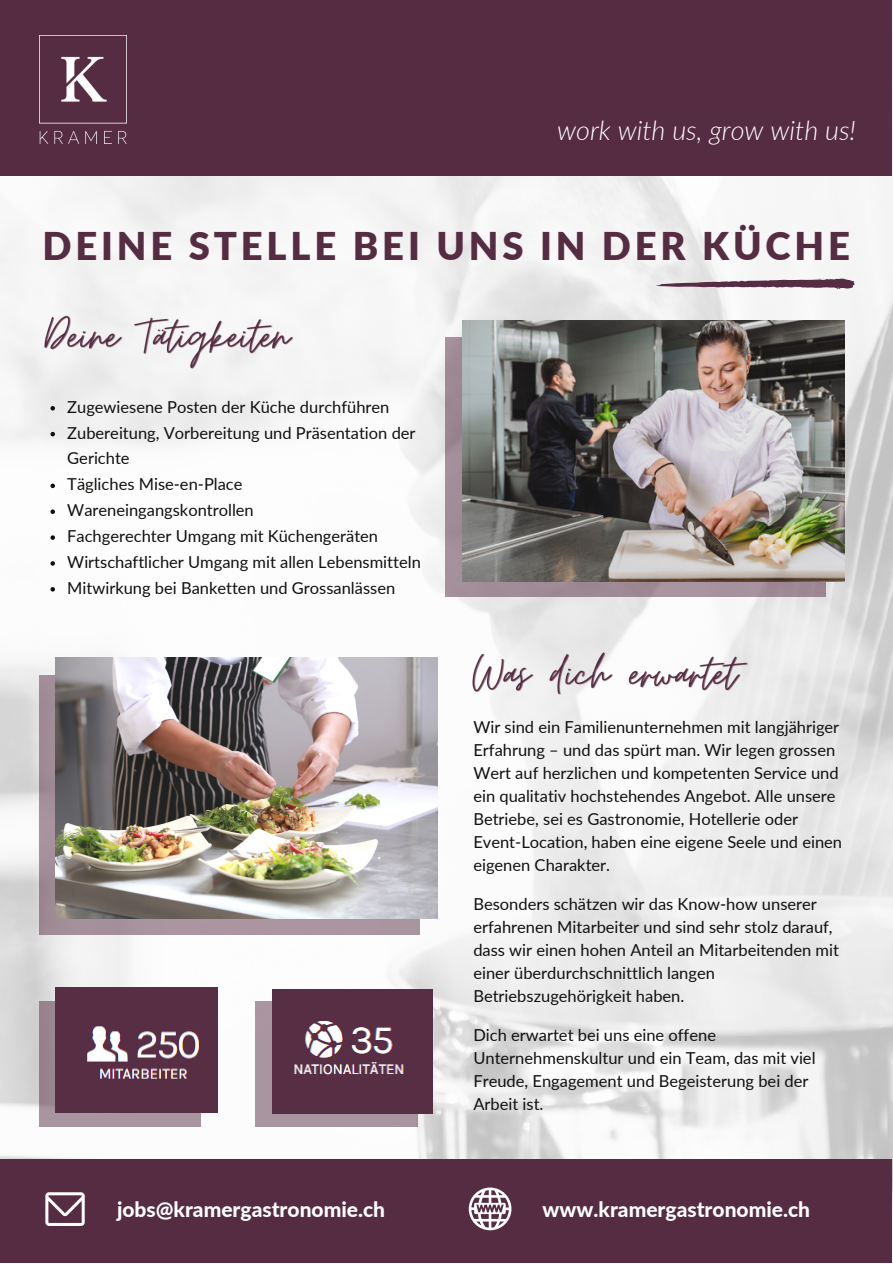
<style>
.page{position:relative;width:893px;height:1264px;background:#fff}
.page>*{position:absolute;margin:0;border:0;box-sizing:border-box;transform-origin:0 0}
.t1{font:900 38.25px "Lato";letter-spacing:.1em;color:#562c42}
.t2{font:italic 300 27px "Lato";color:#fff}
.t3{font:800 21px "Lato";color:#fff}
.t4{font:16.5px/23px "Lato";color:#11100e}
</style>
<div class="page">
<img style="left:0;top:0;width:892px;height:1261px">
<div style="left:0;top:0;width:891px;height:176px;background:#562c42"></div>
<div style="left:445px;top:337px;width:381px;height:259px;background:#a08b96"></div>
<img style="left:462px;top:321px;width:382px;height:260px">
<div style="left:40px;top:675px;width:380px;height:259px;background:linear-gradient(to right,#a4909b,#ac97a2)"></div>
<img style="left:55px;top:657px;width:382px;height:261px">
<img style="left:39px;top:35px;width:88px;height:108px">
<svg style="left:655px;top:278px;width:199px;height:11px"></svg>
<svg style="left:50px;top:406px;width:5px;height:4px"></svg>
<svg style="left:50px;top:432px;width:5px;height:4px"></svg>
<svg style="left:50px;top:483px;width:5px;height:5px"></svg>
<svg style="left:50px;top:509px;width:5px;height:5px"></svg>
<svg style="left:50px;top:535px;width:5px;height:5px"></svg>
<svg style="left:50px;top:561px;width:5px;height:4px"></svg>
<svg style="left:50px;top:587px;width:5px;height:4px"></svg>
<svg style="left:39px;top:1001px;width:162px;height:125px;fill:#a9949f"></svg>
<img style="left:56px;top:987px;width:162px;height:125px">
<div style="left:256px;top:1001px;width:161px;height:125px;background:#a995a0"></div>
<img style="left:272px;top:989px;width:160px;height:124px">
<img style="left:44px;top:302px;width:250px;height:71px">
<img style="left:471px;top:640px;width:278px;height:70px">
<div style="left:0;top:1159px;width:891px;height:103px;background:#562c42"></div>
<svg style="left:45px;top:1192px;width:40px;height:33px"></svg>
<svg style="left:468px;top:1187px;width:43px;height:43px"></svg>
<h2 class="t2" style="left:557px;top:113px;width:300px">work with us, grow with us!</h2>
<h1 class="t1" style="left:42px;top:222px;width:808px">DEINE STELLE BEI UNS IN DER KÜCHE</h1>
<p class="t4" style="left:67px;top:393px;width:355px;line-height:25.8px">Zugewiesene Posten der Küche durchführen Zubereitung, Vorbereitung und Präsentation der Gerichte<br>Tägliches Mise-en-Place Wareneingangskontrollen<br>Fachgerechter Umgang mit Küchengeräten Wirtschaftlicher Umgang mit allen Lebensmitteln Mitwirkung bei Banketten und Grossanlässen</p>
<p class="t4" style="left:473px;top:715px;width:370px">Wir sind ein Familienunternehmen mit langjähriger Erfahrung – und das spürt man. Wir legen grossen Wert auf herzlichen und kompetenten Service und ein qualitativ hochstehendes Angebot. Alle unsere Betriebe, sei es Gastronomie, Hotellerie oder Event-Location, haben eine eigene Seele und einen eigenen Charakter.</p>
<p class="t4" style="left:473px;top:892px;width:367px">Besonders schätzen wir das Know-how unserer erfahrenen Mitarbeiter und sind sehr stolz darauf, dass wir einen hohen Anteil an Mitarbeitenden mit einer überdurchschnittlich langen Betriebszugehörigkeit haben.</p>
<p class="t4" style="left:473px;top:1023px;width:343px">Dich erwartet bei uns eine offene Unternehmenskultur und ein Team, das mit viel Freude, Engagement und Begeisterung bei der Arbeit ist.</p>
<p class="t3" style="left:117px;top:1196px;width:269px">jobs@kramergastronomie.ch</p>
<p class="t3" style="left:542px;top:1196px;width:269px">www.kramergastronomie.ch</p>
</div>
